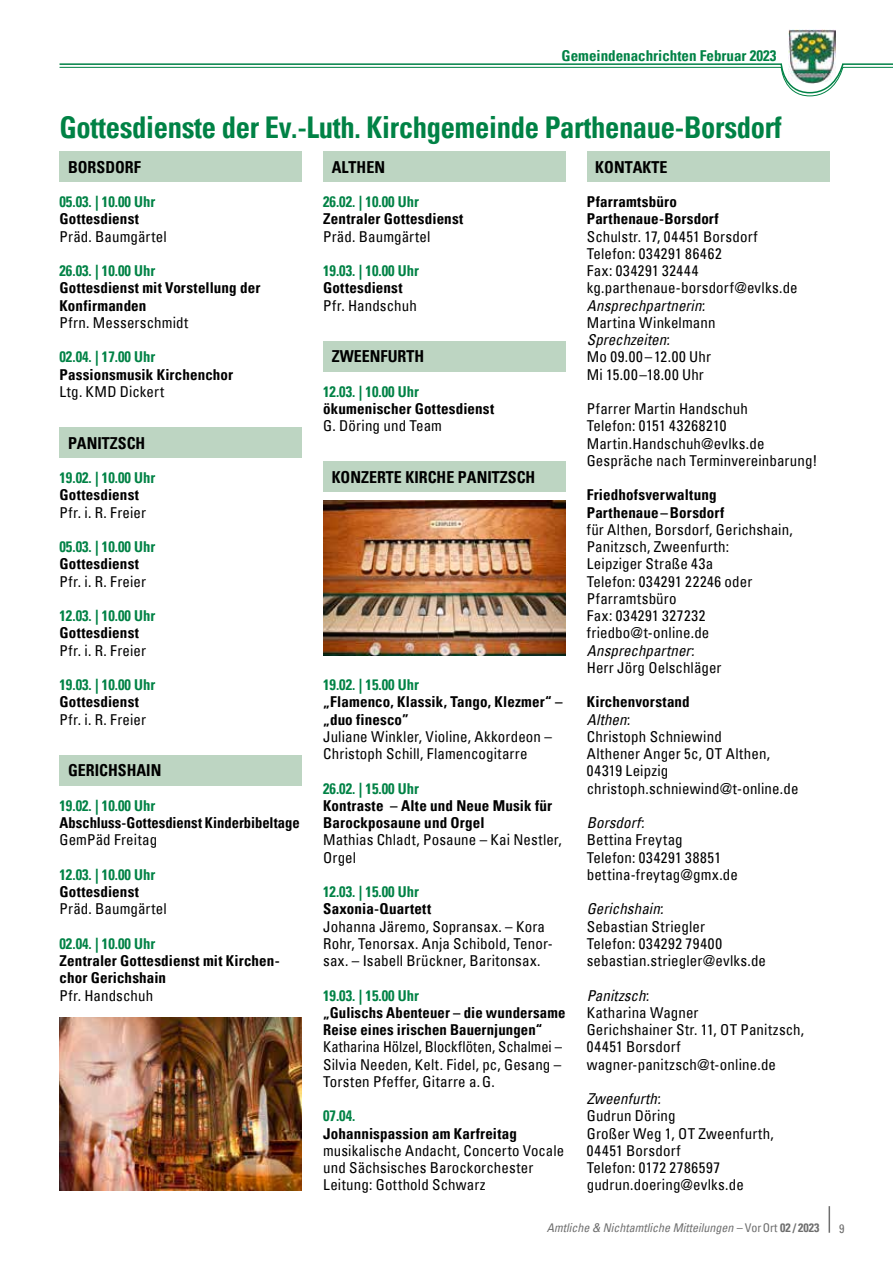
<style>
.page{position:relative;width:893px;height:1263px;background:#fff}
.page>*{position:absolute;margin:0;border:0;box-sizing:border-box;transform-origin:0 0}
.t1{font:700 condensed 30px "Univers";letter-spacing:-.01em;color:#008245;scale:.95 1}
.t2{font:700 condensed 16.5px "Univers";color:#000}
.t3{font:condensed 15px/17.2px "Univers";letter-spacing:.01em;color:#000}
.t4{font:700 condensed 15px/17.2px "Univers";letter-spacing:.01em;color:#000}
.t5{font:700 condensed 15px "Univers";color:#008245}
.t6{font:italic condensed 15px "Univers";letter-spacing:.005em;color:#000}
.t7{font:italic condensed 12px "Univers";color:#6e6e6e}
.t8{font:condensed 12px "Univers";color:#6e6e6e}
.s1{font-style:normal}
.s2{font-weight:700;font-style:normal}
</style>
<div class="page">
<svg style="left:829px;top:1206px;width:1px;height:27px"></svg>
<img style="left:788px;top:30px;width:47px;height:33px">
<svg style="left:59px;top:63px;width:834px;height:33px"></svg>
<div style="left:60px;top:151px;width:242px;height:31px;background:#bdd5c2"></div>
<div style="left:60px;top:427px;width:242px;height:31px;background:#bdd5c2"></div>
<div style="left:60px;top:755px;width:242px;height:30px;background:#bdd5c2"></div>
<div style="left:323px;top:151px;width:243px;height:31px;background:#bdd5c2"></div>
<div style="left:323px;top:341px;width:243px;height:30px;background:#bdd5c2"></div>
<div style="left:323px;top:461px;width:243px;height:31px;background:#bdd5c2"></div>
<div style="left:587px;top:151px;width:242px;height:31px;background:#bdd5c2"></div>
<img style="left:323px;top:500px;width:243px;height:156px">
<img style="left:60px;top:1018px;width:242px;height:172px">
<p class="t5" style="left:561px;top:46px;width:216px">Gemeindenachrichten Februar 2023</p>
<h1 class="t1" style="left:60px;top:109px;width:762px">Gottesdienste der Ev.-Luth. Kirchgemeinde Parthenaue-Borsdorf</h1>
<p class="t2" style="left:68px;top:156px;width:74px">BORSDORF</p>
<p class="t5" style="left:60px;top:192px;width:97px">05.03. | 10.00 Uhr</p>
<p class="t4" style="left:60px;top:210px;width:81px">Gottesdienst</p>
<p class="t3" style="left:60px;top:227px;width:109px">Präd. Baumgärtel</p>
<p class="t5" style="left:60px;top:261px;width:97px">26.03. | 10.00 Uhr</p>
<p class="t4" style="left:60px;top:279px;width:202px">Gottesdienst mit Vorstellung der<br>Konfirmanden</p>
<p class="t3" style="left:60px;top:313px;width:130px">Pfrn. Messerschmidt</p>
<p class="t5" style="left:60px;top:348px;width:97px">02.04. | 17.00 Uhr</p>
<p class="t4" style="left:60px;top:365px;width:175px">Passionsmusik Kirchenchor</p>
<p class="t3" style="left:60px;top:382px;width:106px">Ltg. KMD Dickert</p>
<p class="t2" style="left:68px;top:432px;width:79px">PANITZSCH</p>
<p class="t5" style="left:60px;top:468px;width:97px">19.02. | 10.00 Uhr</p>
<p class="t4" style="left:60px;top:486px;width:81px">Gottesdienst</p>
<p class="t3" style="left:60px;top:503px;width:88px">Pfr. i. R. Freier</p>
<p class="t5" style="left:60px;top:537px;width:97px">05.03. | 10.00 Uhr</p>
<p class="t4" style="left:60px;top:555px;width:81px">Gottesdienst</p>
<p class="t3" style="left:60px;top:572px;width:88px">Pfr. i. R. Freier</p>
<p class="t5" style="left:60px;top:606px;width:97px">12.03. | 10.00 Uhr</p>
<p class="t4" style="left:60px;top:624px;width:81px">Gottesdienst</p>
<p class="t3" style="left:60px;top:641px;width:88px">Pfr. i. R. Freier</p>
<p class="t5" style="left:60px;top:675px;width:97px">19.03. | 10.00 Uhr</p>
<p class="t4" style="left:60px;top:693px;width:81px">Gottesdienst</p>
<p class="t3" style="left:60px;top:710px;width:88px">Pfr. i. R. Freier</p>
<p class="t2" style="left:68px;top:760px;width:95px">GERICHSHAIN</p>
<p class="t5" style="left:60px;top:796px;width:97px">19.02. | 10.00 Uhr</p>
<p class="t4" style="left:60px;top:814px;width:242px">Abschluss-Gottesdienst Kinderbibeltage</p>
<p class="t3" style="left:60px;top:831px;width:99px">GemPäd Freitag</p>
<p class="t5" style="left:60px;top:865px;width:97px">12.03. | 10.00 Uhr</p>
<p class="t4" style="left:60px;top:883px;width:81px">Gottesdienst</p>
<p class="t3" style="left:60px;top:900px;width:109px">Präd. Baumgärtel</p>
<p class="t5" style="left:60px;top:934px;width:97px">02.04. | 10.00 Uhr</p>
<p class="t4" style="left:60px;top:952px;width:222px">Zentraler Gottesdienst mit Kirchen&shy;chor Gerichshain</p>
<p class="t3" style="left:60px;top:986px;width:95px">Pfr. Handschuh</p>
<p class="t2" style="left:332px;top:156px;width:55px">ALTHEN</p>
<p class="t5" style="left:323px;top:192px;width:97px">26.02. | 10.00 Uhr</p>
<p class="t4" style="left:323px;top:210px;width:142px">Zentraler Gottesdienst</p>
<p class="t3" style="left:323px;top:227px;width:109px">Präd. Baumgärtel</p>
<p class="t5" style="left:323px;top:261px;width:97px">19.03. | 10.00 Uhr</p>
<p class="t4" style="left:323px;top:279px;width:81px">Gottesdienst</p>
<p class="t3" style="left:323px;top:296px;width:95px">Pfr. Handschuh</p>
<p class="t2" style="left:332px;top:346px;width:94px">ZWEENFURTH</p>
<p class="t5" style="left:323px;top:382px;width:97px">12.03. | 10.00 Uhr</p>
<p class="t4" style="left:323px;top:400px;width:173px">ökumenischer Gottesdienst</p>
<p class="t3" style="left:323px;top:417px;width:120px">G. Döring und Team</p>
<p class="t2" style="left:332px;top:467px;width:205px">KONZERTE KIRCHE PANITZSCH</p>
<p class="t5" style="left:323px;top:675px;width:97px">19.02. | 15.00 Uhr</p>
<p class="t4" style="left:323px;top:693px;width:241px">„Flamenco, Klassik, Tango, Klezmer“ – „duo finesco”</p>
<p class="t3" style="left:323px;top:727px;width:230px">Juliane Winkler, Violine, Akkordeon –<br>Christoph Schill, Flamencogitarre</p>
<p class="t5" style="left:323px;top:779px;width:97px">26.02. | 15.00 Uhr</p>
<p class="t4" style="left:323px;top:797px;width:230px">Kontraste – Alte und Neue Musik für<br>Barockposaune und Orgel</p>
<p class="t3" style="left:323px;top:831px;width:240px">Mathias Chladt, Posaune – Kai Nestler,<br>Orgel</p>
<p class="t5" style="left:323px;top:882px;width:97px">12.03. | 15.00 Uhr</p>
<p class="t4" style="left:323px;top:900px;width:110px">Saxonia-Quartett</p>
<p class="t3" style="left:323px;top:917px;width:231px">Johanna Järemo, Sopransax. – Kora<br>Rohr, Tenorsax. Anja Schibold, Tenor&shy;sax. – Isabell Brückner, Baritonsax.</p>
<p class="t5" style="left:323px;top:986px;width:97px">19.03. | 15.00 Uhr</p>
<p class="t4" style="left:323px;top:1004px;width:244px">„Gulischs Abenteuer – die wundersame<br>Reise eines irischen Bauernjungen“</p>
<p class="t3" style="left:323px;top:1038px;width:240px;text-align:justify">Katharina Hölzel, Blockflöten, Schalmei – Silvia Needen, Kelt. Fidel, pc, Gesang – Torsten Pfeffer, Gitarre a.G.</p>
<p class="t5" style="left:323px;top:1107px;width:34px">07.04.</p>
<p class="t4" style="left:323px;top:1124px;width:195px">Johannispassion am Karfreitag</p>
<p class="t3" style="left:323px;top:1141px;width:243px">musikalische Andacht, Concerto Vocale und Sächsisches Barockorchester<br>Leitung: Gotthold Schwarz</p>
<p class="t2" style="left:595px;top:156px;width:74px">KONTAKTE</p>
<p class="t4" style="left:587px;top:193px;width:133px">Pfarramtsbüro<br>Parthenaue-Borsdorf</p>
<p class="t3" style="left:587px;top:227px;width:212px">Schulstr. 17, 04451 Borsdorf<br>Telefon: 034291 86462<br>Fax: 034291 32444 kg.parthenaue-borsdorf@evlks.de</p>
<p class="t6" style="left:587px;top:295px;width:120px">Ansprechpartnerin:</p>
<p class="t3" style="left:587px;top:313px;width:130px">Martina Winkelmann</p>
<p class="t6" style="left:587px;top:330px;width:85px">Sprechzeiten:</p>
<p class="t3" style="left:587px;top:348px;width:126px">Mo 09.00–12.00 Uhr<br>Mi 15.00–18.00 Uhr</p>
<p class="t3" style="left:587px;top:400px;width:232px">Pfarrer Martin Handschuh<br>Telefon: 0151 43268210<br>Martin.Handschuh@evlks.de<br>Gespräche nach Terminvereinbarung!</p>
<p class="t4" style="left:587px;top:486px;width:139px">Friedhofsverwaltung<br>Parthenaue –Borsdorf</p>
<p class="t3" style="left:587px;top:520px;width:208px">für Althen, Borsdorf, Gerichshain,<br>Panitzsch, Zweenfurth:<br>Leipziger Straße 43a<br>Telefon: 034291 22246 oder<br>Pfarramtsbüro<br>Fax: 034291 327232 friedbo@t-online.de</p>
<p class="t6" style="left:587px;top:640px;width:109px">Ansprechpartner:</p>
<p class="t3" style="left:587px;top:658px;width:136px">Herr Jörg Oelschläger</p>
<p class="t4" style="left:587px;top:693px;width:104px">Kirchenvorstand</p>
<p class="t6" style="left:587px;top:709px;width:45px">Althen:</p>
<p class="t3" style="left:587px;top:727px;width:213px">Christoph Schniewind<br>Althener Anger 5c, OT Althen,<br>04319 Leipzig christoph.schniewind@t-online.de</p>
<p class="t6" style="left:587px;top:813px;width:59px">Borsdorf:</p>
<p class="t3" style="left:587px;top:831px;width:153px">Bettina Freytag<br>Telefon: 034291 38851 bettina-freytag@gmx.de</p>
<p class="t6" style="left:587px;top:899px;width:78px">Gerichshain:</p>
<p class="t3" style="left:587px;top:917px;width:181px">Sebastian Striegler<br>Telefon: 034292 79400 sebastian.striegler@evlks.de</p>
<p class="t6" style="left:587px;top:985px;width:64px">Panitzsch:</p>
<p class="t3" style="left:587px;top:1003px;width:219px">Katharina Wagner<br>Gerichshainer Str. 11, OT Panitzsch,<br>04451 Borsdorf wagner-panitzsch@t-online.de</p>
<p class="t6" style="left:587px;top:1089px;width:75px">Zweenfurth:</p>
<p class="t3" style="left:587px;top:1107px;width:189px">Gudrun Döring<br>Großer Weg 1, OT Zweenfurth,<br>04451 Borsdorf<br>Telefon: 0172 2786597 gudrun.doering@evlks.de</p>
<p class="t7" style="left:547px;top:1220px;width:274px">Amtliche &amp; Nichtamtliche Mitteilungen – <span class="s1">VorOrt</span> <span class="s2">02 / 2023</span></p>
<p class="t8" style="left:839px;top:1221px;width:7px">9</p>
</div>
